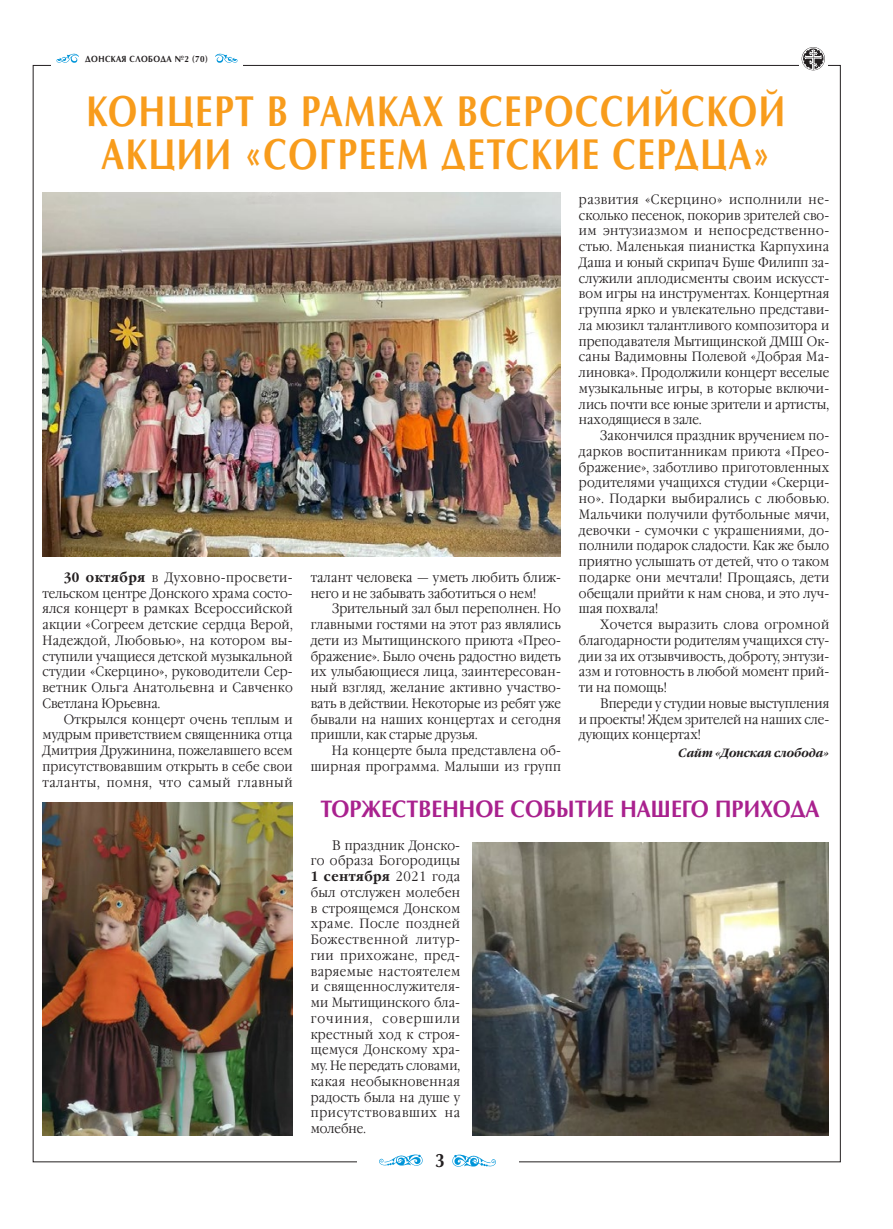
<style>
.page{position:relative;width:893px;height:1229px;background:#fff}
.page>*{position:absolute;margin:0;border:0;box-sizing:border-box;transform-origin:0 0}
.t1{font:700 43.5px "AG Opus";letter-spacing:.05em;color:#f89c1c;scale:.8 1}
.t2{font:700 24px "AG Opus";letter-spacing:.005em;color:#a9218e;scale:.9 1}
.t3{font:700 19.5px "AG Opus";color:#231f20;scale:.9 1}
.t4{font:300 13.5px/15.8px "Garamond C";letter-spacing:.01em;color:#231f20;text-align:justify;scale:.9 1}
.t5{font:italic 700 12px "Garamond C";letter-spacing:.005em;color:#231f20;scale:.9 1}
.t6{font:700 9px "AG Opus";letter-spacing:.055em;color:#231f20;scale:.9 1}
.s1{font-weight:700}
</style>
<div class="page">
<svg style="left:802px;top:47px;width:23px;height:23px"></svg>
<img style="left:56px;top:53px;width:22px;height:10px">
<img style="left:215px;top:53px;width:22px;height:10px">
<img style="left:379px;top:1154px;width:43px;height:12px">
<img style="left:452px;top:1154px;width:44px;height:12px">
<img style="left:43px;top:193px;width:518px;height:364px">
<img style="left:43px;top:802px;width:249px;height:333px">
<img style="left:473px;top:842px;width:356px;height:293px">
<p class="t6" style="left:85px;top:54px;width:138px">ДОНСКАЯ СЛОБОДА №2 (70)</p>
<h1 class="t1" style="left:87px;top:85px;width:299px">Концерт врамка</h1>
<h1 class="t1" style="left:423px;top:85px;width:387px">х Всероссийской</h1>
<h1 class="t1" style="left:101px;top:129px;width:324px">акции ´Согреем</h1>
<h1 class="t1" style="left:441px;top:129px;width:140px">детские</h1>
<h1 class="t1" style="left:612px;top:129px;width:199px">сердцаª</h1>
<p class="t4" style="left:43px;top:570px;width:279px;text-indent:21px"><span class="s1">30 октября</span> в Духовно-просвети&shy;тельском центре Донского храма состо&shy;ялся концерт в рамках Всероссийской акции «Согреем детские сердца Верой, Надеждой, Любовью», на котором вы&shy;ступили учащиеся детской музыкальной студии «Скерцино», руководители Сер&shy;ветник Ольга Анатольевна и Савченко Светлана Юрьевна.</p>
<p class="t4" style="left:43px;top:712px;width:279px;text-indent:21px">Открылся концерт очень теплым и мудрым приветствием священника отца Дмитрия Дружинина, пожелавшего всем присутствовавшим открыть в себе свои таланты, помня, что самый главный</p>
<p class="t4" style="left:311px;top:570px;width:280px">талант человека — уметь любить ближ&shy;него и не забывать заботиться о нем!</p>
<p class="t4" style="left:311px;top:601px;width:280px;text-indent:21px">Зрительный зал был переполнен. Но главными гостями на этот раз являлись дети из Мытищинского приюта «Прео&shy;бражение». Было очень радостно видеть их улыбающиеся лица, заинтересован&shy;ный взгляд, желание активно участво&shy;вать в действии. Некоторые из ребят уже бывали на наших концертах и сегодня пришли, как старые друзья.</p>
<p class="t4" style="left:311px;top:743px;width:280px;text-align:right">На концерте была представлена об&shy;ширная программа. Малыши из групп</p>
<p class="t4" style="left:579px;top:192px;width:280px">развития «Скерцино» исполнили не&shy;сколько песенок, покорив зрителей сво&shy;им энтузиазмом и непосредственно&shy;стью. Маленькая пианистка Карпухина Даша и юный скрипач Буше Филипп за&shy;служили аплодисменты своим искусст&shy;вом игры на инструментах. Концертная группа ярко и увлекательно представи&shy;ла мюзикл талантливого композитора и преподавателя Мытищинской ДМШ Ок&shy;саны Вадимовны Полевой «Добрая Ма&shy;линовка». Продолжили концерт веселые музыкальные игры, в которые включи&shy;лись почти все юные зрители и артисты, находящиеся в зале.</p>
<p class="t4" style="left:579px;top:428px;width:280px;text-indent:21px">Закончился праздник вручением по&shy;дарков воспитанникам приюта «Прео&shy;бражение», заботливо приготовленных родителями учащихся студии «Скерци&shy;но». Подарки выбирались с любовью.<br>Мальчики получили футбольные мячи, девочки - сумочки с украшениями, до&shy;полнили подарок сладости. Как же было приятно услышать от детей, что о таком подарке они мечтали! Прощаясь, дети обещали прийти к нам снова, и это луч&shy;шая похвала!</p>
<p class="t4" style="left:579px;top:617px;width:280px;text-indent:21px">Хочется выразить слова огромной благодарности родителям учащихся сту&shy;дии за их отзывчивость, доброту, энтузи&shy;азм и готовность в любой момент прий&shy;ти на помощь!</p>
<p class="t4" style="left:579px;top:696px;width:280px;text-indent:21px">Впереди у студии новые выступления и проекты! Ждем зрителей на наших сле&shy;дующих концертах!</p>
<p class="t5" style="left:679px;top:746px;width:169px">Сайт «Донская слобода»</p>
<h2 class="t2" style="left:321px;top:795px;width:112px">Торжественное</h2>
<h2 class="t2" style="left:511px;top:795px;width:87px">событие</h2>
<h2 class="t2" style="left:620px;top:795px;width:122px">нашего при</h2>
<h2 class="t2" style="left:760px;top:795px;width:67px">хода</h2>
<p class="t4" style="left:311px;top:838px;width:168px;text-indent:21px">В праздник Донско&shy;го образа Богородицы <span class="s1">1 сентября</span> 2021 года был отслужен молебен в строящемся Донском храме. После поздней Божественной литур&shy;гии прихожане, пред&shy;варяемые настоятелем и священнослужителя&shy;ми Мытищинского бла&shy;гочиния, совершили крестный ход к строя&shy;щемуся Донскому хра&shy;му. Не передать словами, какая необыкновенная радость была на душе у присутствовавших на молебне.</p>
<h3 class="t3" style="left:435px;top:1149px;width:12px">3</h3>
</div>
